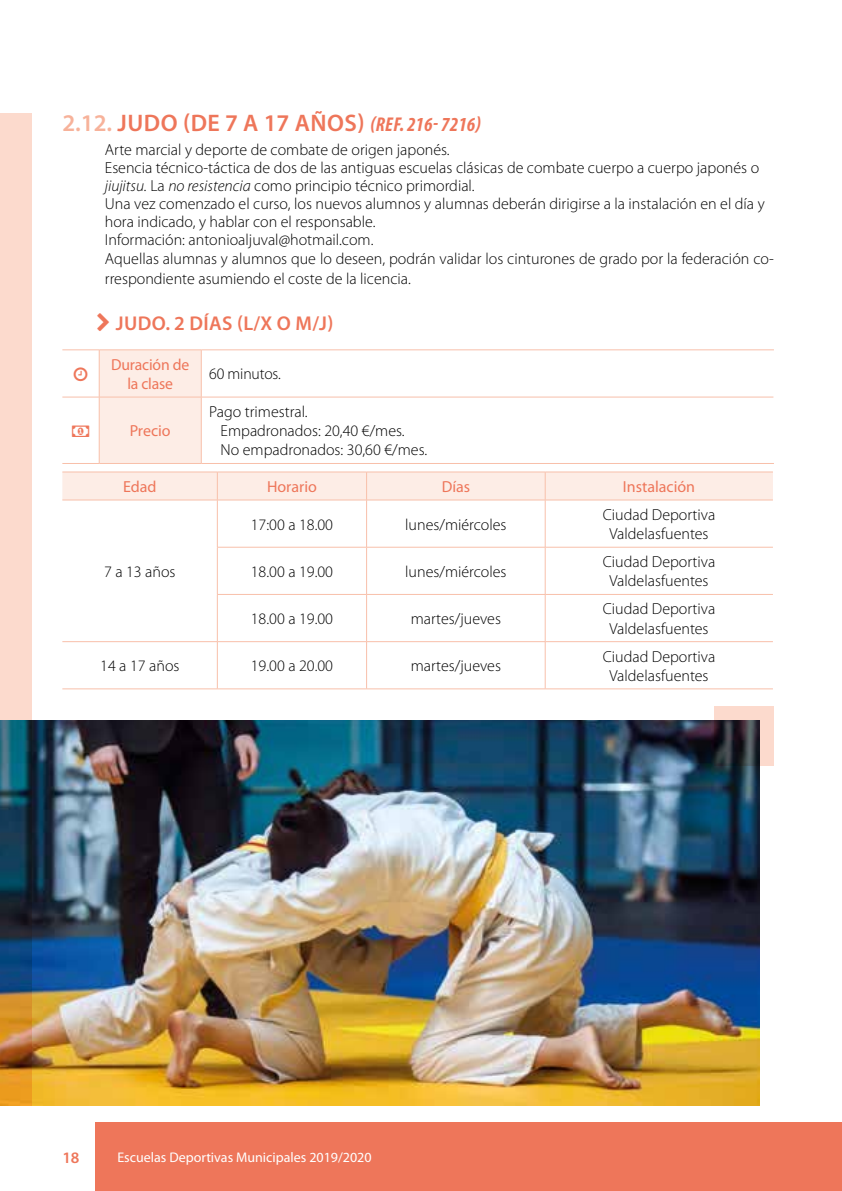
<style>
.page{position:relative;width:842px;height:1191px;background:#fff}
.page>*{position:absolute;margin:0;border:0;box-sizing:border-box;transform-origin:0 0}
.t1{font:600 24px "Myriad Pro";letter-spacing:.02em;color:#ee765a}
.t2{font:600 20px "Myriad Pro";letter-spacing:.02em;color:#ee765a}
.t3{font:300 16px/18.4px "Myriad Pro";color:#000;text-align:center}
.t4{font:16px/19.2px "Myriad Pro";color:#ee765a;text-align:center}
.t5{font:600 16px "Myriad Pro";color:#ee765a}
.t6{font:14px "Myriad Pro";color:#fff}
.s1{color:#f7b29a}
.s2{font-weight:700;font-style:italic;font-stretch:condensed;font-size:20px}
.s3{font-style:italic}
</style>
<div class="page">
<img style="left:31px;top:720px;width:729px;height:386px">
<svg style="left:714px;top:706px;width:60px;height:60px;background:#827473"></svg>
<svg style="left:0;top:113px;width:31px;height:993px;background:#b6a69b"></svg>
<div style="left:95px;top:1123px;width:747px;height:68px;background:#ee765a"></div>
<div style="left:100px;top:350px;width:101px;height:113px;background:#fdede6"></div>
<svg style="left:202px;top:350px;width:571px;height:47px"></svg>
<hr style="left:62px;top:349px;width:37px;height:1px;background:#f8c0aa">
<hr style="left:62px;top:463px;width:37px;height:1px;background:#f8c0aa">
<hr style="left:99px;top:397px;width:1px;height:66px;background:#f8c0aa">
<hr style="left:99px;top:350px;width:1px;height:47px;background:#f8c0aa">
<hr style="left:99px;top:349px;width:102px;height:1px;background:#f8c0aa">
<hr style="left:99px;top:463px;width:102px;height:1px;background:#f8c0aa">
<hr style="left:201px;top:397px;width:1px;height:66px;background:#f8c0aa">
<hr style="left:201px;top:350px;width:1px;height:47px;background:#f8c0aa">
<hr style="left:201px;top:463px;width:573px;height:1px;background:#f8c0aa">
<hr style="left:201px;top:349px;width:573px;height:1px;background:#f8c0aa">
<hr style="left:62px;top:397px;width:37px;height:1px;background:#f8c0aa">
<hr style="left:99px;top:397px;width:102px;height:1px;background:#f8c0aa">
<hr style="left:201px;top:397px;width:572px;height:1px;background:#f8c0aa">
<svg style="left:62px;top:500px;width:711px;height:188px"></svg>
<hr style="left:62px;top:471px;width:155px;height:1px;background:#f8c0aa">
<hr style="left:217px;top:471px;width:150px;height:1px;background:#f8c0aa">
<hr style="left:367px;top:471px;width:178px;height:1px;background:#f8c0aa">
<div style="left:62px;top:472px;width:711px;height:27px;background:#fdede6"></div>
<hr style="left:545px;top:471px;width:228px;height:1px;background:#f8c0aa">
<hr style="left:62px;top:499px;width:155px;height:1px;background:#f8c0aa">
<hr style="left:217px;top:500px;width:1px;height:47px;background:#f8c0aa">
<hr style="left:217px;top:499px;width:150px;height:1px;background:#f8c0aa">
<hr style="left:367px;top:499px;width:178px;height:1px;background:#f8c0aa">
<hr style="left:366px;top:500px;width:1px;height:47px;background:#f8c0aa">
<hr style="left:545px;top:500px;width:1px;height:47px;background:#f8c0aa">
<hr style="left:545px;top:499px;width:228px;height:1px;background:#f8c0aa">
<hr style="left:62px;top:641px;width:155px;height:1px;background:#f8c0aa">
<hr style="left:62px;top:688px;width:155px;height:1px;background:#f8c0aa">
<hr style="left:217px;top:547px;width:1px;height:47px;background:#f8c0aa">
<hr style="left:217px;top:594px;width:1px;height:47px;background:#f8c0aa">
<hr style="left:217px;top:642px;width:1px;height:46px;background:#f8c0aa">
<hr style="left:217px;top:547px;width:150px;height:1px;background:#f8c0aa">
<hr style="left:367px;top:547px;width:178px;height:1px;background:#f8c0aa">
<hr style="left:366px;top:547px;width:1px;height:47px;background:#f8c0aa">
<hr style="left:366px;top:594px;width:1px;height:47px;background:#f8c0aa">
<hr style="left:366px;top:642px;width:1px;height:46px;background:#f8c0aa">
<hr style="left:217px;top:594px;width:150px;height:1px;background:#f8c0aa">
<hr style="left:367px;top:594px;width:178px;height:1px;background:#f8c0aa">
<hr style="left:217px;top:641px;width:150px;height:1px;background:#f8c0aa">
<hr style="left:367px;top:641px;width:178px;height:1px;background:#f8c0aa">
<hr style="left:217px;top:688px;width:150px;height:1px;background:#f8c0aa">
<hr style="left:367px;top:688px;width:178px;height:1px;background:#f8c0aa">
<hr style="left:545px;top:547px;width:1px;height:47px;background:#f8c0aa">
<hr style="left:545px;top:594px;width:1px;height:47px;background:#f8c0aa">
<hr style="left:545px;top:642px;width:1px;height:46px;background:#f8c0aa">
<hr style="left:545px;top:547px;width:228px;height:1px;background:#f8c0aa">
<hr style="left:545px;top:594px;width:228px;height:1px;background:#f8c0aa">
<hr style="left:545px;top:641px;width:228px;height:1px;background:#f8c0aa">
<hr style="left:545px;top:688px;width:228px;height:1px;background:#f8c0aa">
<h1 class="t1" style="left:62px;top:108px;width:420px"><span class="s1">2.12.</span> JUDO (DE 7 A 17 AÑOS) <span class="s2">(REF. 216- 7216)</span></h1>
<p class="t3" style="left:105px;top:140px;width:670px;text-align:left">Arte marcial y deporte de combate de origen japonés.<br>Esencia técnico-táctica de dos de las antiguas escuelas clásicas de combate cuerpo a cuerpo japonés o <span class="s3">jiujitsu.</span> La <span class="s3">no resistencia</span> como principio técnico primordial.<br>Una vez comenzado el curso, los nuevos alumnos y alumnas deberán dirigirse a la instalación en el día y hora indicado, y hablar con el responsable.<br>Información: antonioaljuval@hotmail.com.<br>Aquellas alumnas y alumnos que lo deseen, podrán validar los cinturones de grado por la federación co&shy;rrespondiente asumiendo el coste de la licencia.</p>
<p class="t2" style="left:116px;top:311px;width:219px">JUDO. 2 DÍAS (L/X O M/J)</p>
<p class="t4" style="left:111px;top:355px;width:80px">Duración de la clase</p>
<p class="t3" style="left:209px;top:365px;width:73px">60 minutos.</p>
<p class="t4" style="left:130px;top:421px;width:43px">Precio</p>
<p class="t3" style="left:221px;top:402px;width:208px;line-height:19.2px;text-align:left;text-indent:-11px">Pago trimestral.<br>Empadronados: 20,40 €/mes.<br>No empadronados: 30,60 €/mes.</p>
<p class="t4" style="left:123px;top:477px;width:35px">Edad</p>
<p class="t4" style="left:267px;top:477px;width:51px">Horario</p>
<p class="t4" style="left:442px;top:477px;width:30px">Días</p>
<p class="t4" style="left:623px;top:477px;width:74px">Instalación</p>
<p class="t3" style="left:104px;top:562px;width:73px">7 a 13 años</p>
<p class="t3" style="left:251px;top:515px;width:84px">17:00 a 18.00</p>
<p class="t3" style="left:405px;top:515px;width:103px">lunes/miércoles</p>
<p class="t3" style="left:603px;top:505px;width:114px;line-height:19.2px">Ciudad Deportiva<br>Valdelasfuentes</p>
<p class="t3" style="left:251px;top:562px;width:84px">18.00 a 19.00</p>
<p class="t3" style="left:405px;top:562px;width:103px">lunes/miércoles</p>
<p class="t3" style="left:603px;top:552px;width:114px;line-height:19.2px">Ciudad Deportiva<br>Valdelasfuentes</p>
<p class="t3" style="left:251px;top:609px;width:84px">18.00 a 19.00</p>
<p class="t3" style="left:411px;top:609px;width:92px">martes/jueves</p>
<p class="t3" style="left:603px;top:599px;width:114px;line-height:19.2px">Ciudad Deportiva<br>Valdelasfuentes</p>
<p class="t3" style="left:100px;top:656px;width:81px">14 a 17 años</p>
<p class="t3" style="left:251px;top:656px;width:84px">19.00 a 20.00</p>
<p class="t3" style="left:411px;top:656px;width:92px">martes/jueves</p>
<p class="t3" style="left:603px;top:646px;width:114px;line-height:19.2px">Ciudad Deportiva<br>Valdelasfuentes</p>
<p class="t5" style="left:62px;top:1147px;width:19px">18</p>
<p class="t6" style="left:117px;top:1148px;width:256px">Escuelas Deportivas Municipales 2019/2020</p>
</div>
